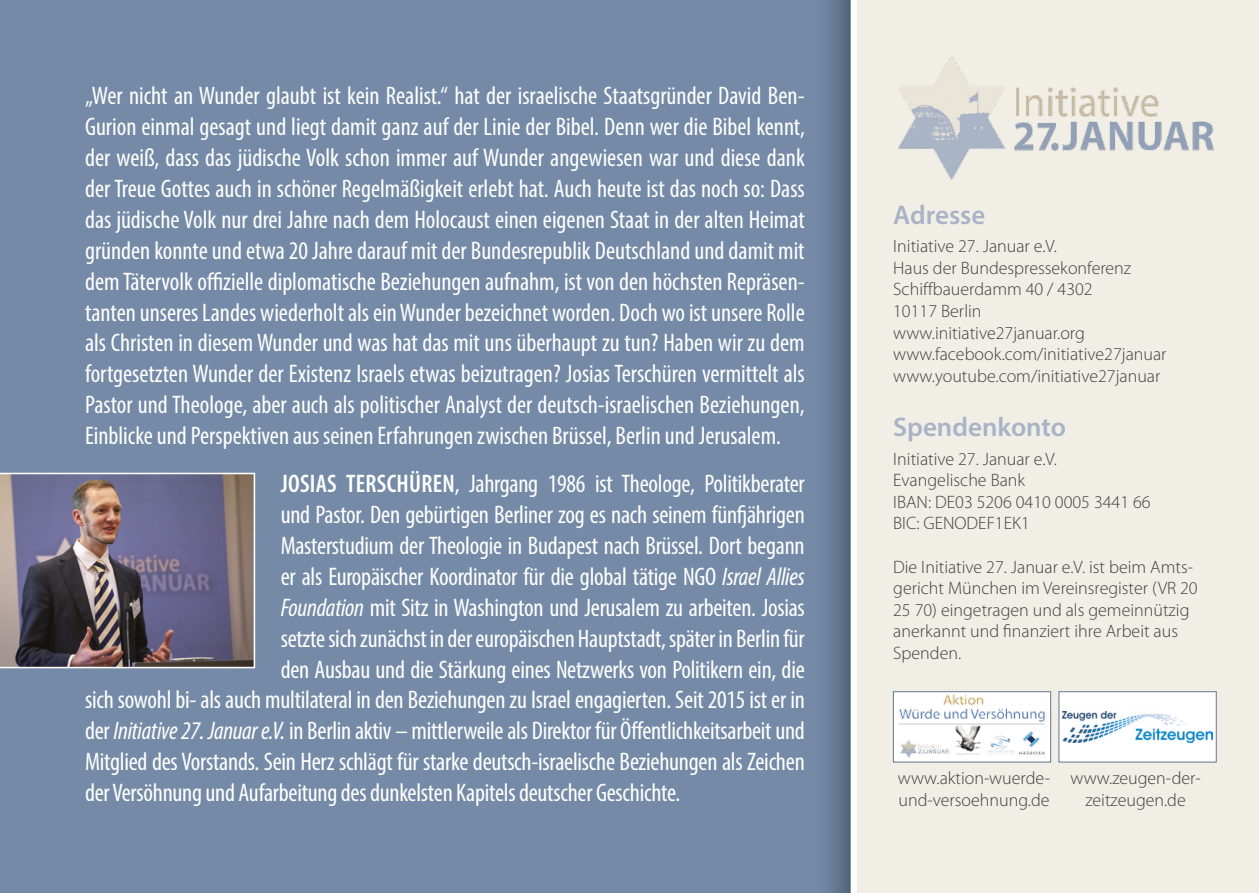
<style>
.page{position:relative;width:1259px;height:893px;background:#748aa7}
.page>*{position:absolute;margin:0;border:0;box-sizing:border-box;transform-origin:0 0}
.t1{font:600 27px "Myriad Pro";color:#a9b3c6}
.t2{font:600 27px "Myriad Pro";color:#aab3c6}
.t3{font:condensed 25.5px/30.9px "Myriad Pro";letter-spacing:-.01em;color:#fff;text-align:justify}
.t4{font:300 18px/21.6px "Myriad Pro";color:#404042}
.s1{font-weight:600}
.s2{font-style:italic}
</style>
<div class="page">
<div style="left:811px;top:0;width:448px;height:893px;background:#000;opacity:.6"></div>
<div style="left:847px;top:0;width:412px;height:893px;background:#f1eee6"></div>
<img style="left:893px;top:53px;width:323px;height:129px">
<div style="left:1059px;top:692px;width:157px;height:70px;background:#fff"></div>
<img style="left:1062px;top:711px;width:150px;height:32px">
<div style="left:1058px;top:691px;width:158px;height:71px;border:1px solid #63768f"></div>
<img style="left:895px;top:693px;width:154px;height:67px">
<div style="left:893px;top:691px;width:158px;height:71px;border:1px solid #63768f"></div>
<img style="left:0;top:473px;width:255px;height:195px">
<p class="t3" style="left:85px;top:80px;width:721px">„Wer nicht an Wunder glaubt ist kein Realist.“ hat der israelische Staatsgründer David Ben-Gurion einmal gesagt und liegt damit ganz auf der Linie der Bibel. Denn wer die Bibel kennt, der weiß, dass das jüdische Volk schon immer auf Wunder angewiesen war und diese dank der Treue Gottes auch in schöner Regelmäßigkeit erlebt hat. Auch heute ist das noch so: Dass das jüdische Volk nur drei Jahre nach dem Holocaust einen eigenen Staat in der alten Heimat gründen konnte und etwa 20 Jahre darauf mit der Bundesrepublik Deutschland und damit mit dem Tätervolk offizielle diplomatische Beziehungen aufnahm, ist von den höchsten Repräsen&shy;tanten unseres Landes wiederholt als ein Wunder bezeichnet worden. Doch wo ist unsere Rolle als Christen in diesem Wunder und was hat das mit uns überhaupt zu tun? Haben wir zu dem fortgesetzten Wunder der Existenz Israels etwas beizutragen? Josias Terschüren vermittelt als Pastor und Theologe, aber auch als politischer Analyst der deutsch-israelischen Beziehungen, Einblicke und Perspektiven aus seinen Erfahrungen zwischen Brüssel, Berlin und Jerusalem.</p>
<p class="t3" style="left:281px;top:468px;width:525px"><span class="s1">JOSIAS TERSCHÜREN</span>, Jahrgang 1986 ist Theologe, Politikberater</p>
<p class="t3" style="left:281px;top:499px;width:525px">und Pastor. Den gebürtigen Berliner zog es nach seinem fünfjährigen</p>
<p class="t3" style="left:281px;top:530px;width:525px">Masterstudium der Theologie in Budapest nach Brüssel. Dort begann</p>
<p class="t3" style="left:281px;top:561px;width:525px">er als Europäischer Koordinator für die global tätige NGO <span class="s2">Israel Allies</span></p>
<p class="t3" style="left:281px;top:591px;width:525px"><span class="s2">Foundation</span> mit Sitz in Washington und Jerusalem zu arbeiten. Josias</p>
<p class="t3" style="left:281px;top:622px;width:525px">setzte sich zunächst in der europäischen Hauptstadt, später in Berlin für</p>
<p class="t3" style="left:281px;top:653px;width:525px">den Ausbau und die Stärkung eines Netzwerks von Politikern ein, die</p>
<p class="t3" style="left:85px;top:684px;width:721px">sich sowohl bi- als auch multilateral in den Beziehungen zu Israel engagierten. Seit 2015 ist er in</p>
<p class="t3" style="left:85px;top:715px;width:721px">der <span class="s2">Initiative 27. Januar e.V.</span> in Berlin aktiv – mittlerweile als Direktor für Öffentlichkeitsarbeit und</p>
<p class="t3" style="left:85px;top:746px;width:721px">Mitglied des Vorstands. Sein Herz schlägt für starke deutsch-israelische Beziehungen als Zeichen</p>
<p class="t3" style="left:85px;top:777px;width:597px">der Versöhnung und Aufarbeitung des dunkelsten Kapitels deutscher Geschichte.</p>
<p class="t4" style="left:898px;top:768px;width:154px">www.aktion-wuerde&shy;und-versoehnung.de</p>
<p class="t4" style="left:1070px;top:768px;width:132px;text-align:center">www.zeugen-der&shy;zeitzeugen.de</p>
<p class="t2" style="left:893px;top:198px;width:94px">Adresse</p>
<p class="t4" style="left:893px;top:236px;width:275px">Initiative 27. Januar e.V.<br>Haus der Bundespressekonferenz<br>Schiffbauerdamm 40 / 4302<br>10117 Berlin www.initiative27januar.org www.facebook.com/initiative27januar www.youtube.com/initiative27januar</p>
<p class="t1" style="left:893px;top:410px;width:174px">Spendenkonto</p>
<p class="t4" style="left:893px;top:448px;width:259px">Initiative 27. Januar e.V.<br>Evangelische Bank<br>IBAN: DE03 5206 0410 0005 3441 66<br>BIC: GENODEF1EK1</p>
<p class="t4" style="left:893px;top:556px;width:306px">Die Initiative 27. Januar e.V. ist beim Amts&shy;gericht München im Vereinsregister (VR 20<br>25 70) eingetragen und als gemeinnützig anerkannt und finanziert ihre Arbeit aus Spenden.</p>
</div>
